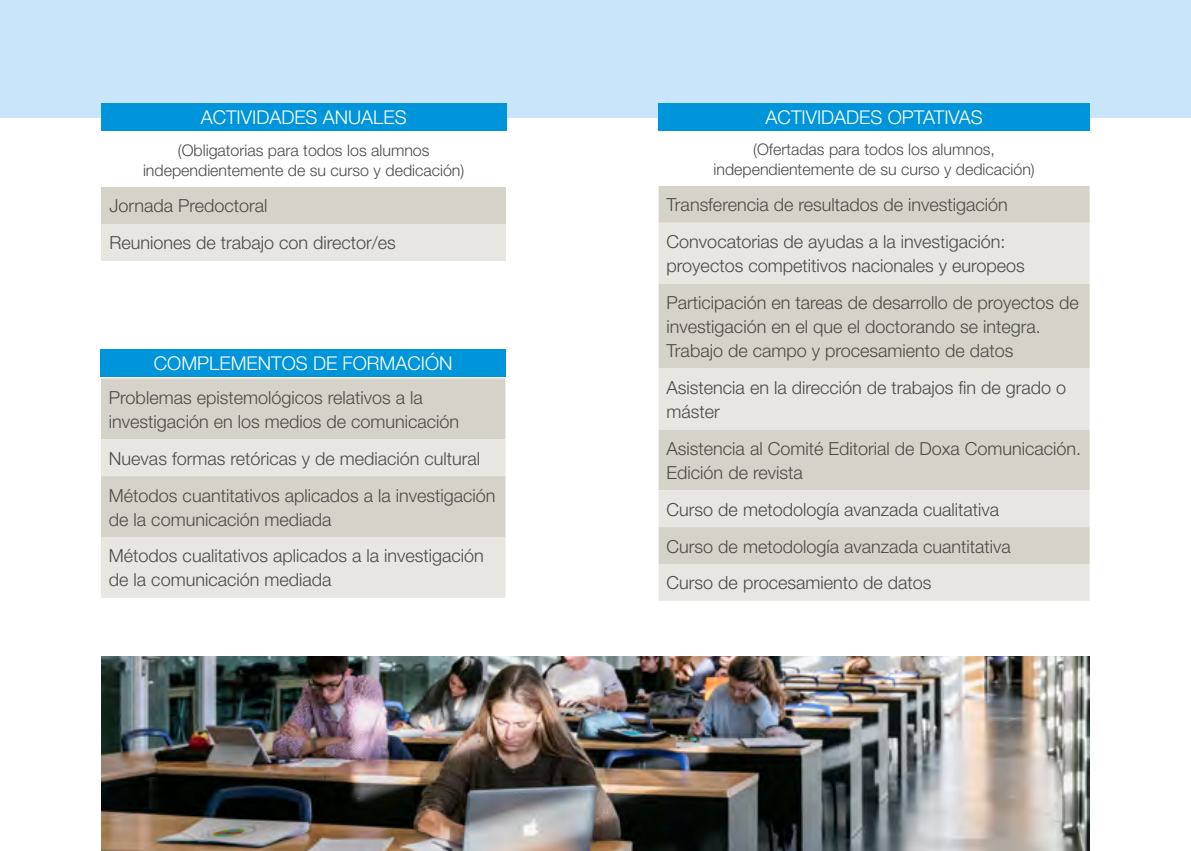
<style>
.page{position:relative;width:1191px;height:851px;background:#fff}
.page>*{position:absolute;margin:0;border:0;box-sizing:border-box;transform-origin:0 0}
.t1{font:300 19px "Helvetica Neue";color:#fff}
.t2{font:300 18px/36.8px "Helvetica Neue";color:#4a4a49}
.t3{font:300 16px/19.2px "Helvetica Neue";color:#4a4a49;text-align:center}
</style>
<div class="page">
<div style="left:0;top:0;width:1191px;height:117px;background:#c9e5f9"></div>
<div style="left:101px;top:103px;width:405px;height:28px;background:#0095db"></div>
<div style="left:658px;top:103px;width:432px;height:27px;background:#0095db"></div>
<div style="left:101px;top:349px;width:405px;height:27px;background:#0095db"></div>
<div style="left:101px;top:378px;width:404px;height:61px;background:#d5d3c9"></div>
<svg style="left:101px;top:439px;width:404px;height:158px;background:#e0ded7"></svg>
<div style="left:101px;top:187px;width:405px;height:37px;background:#d5d3c9"></div>
<div style="left:101px;top:224px;width:405px;height:36px;background:#e7e6e0"></div>
<div style="left:658px;top:186px;width:431px;height:37px;background:#d5d3c9"></div>
<svg style="left:658px;top:223px;width:431px;height:377px;background:#dedcd5"></svg>
<img style="left:101px;top:656px;width:988px;height:194px">
<p class="t1" style="left:201px;top:106px;width:207px">ACTIVIDADES ANUALES</p>
<p class="t3" style="left:143px;top:141px;width:323px">(Obligatorias para todos los alumnos independientemente de su curso y dedicación)</p>
<p class="t2" style="left:109px;top:187px;width:288px">Jornada Predoctoral<br>Reuniones de trabajo con director/es</p>
<p class="t1" style="left:154px;top:352px;width:300px">COMPLEMENTOS DE FORMACIÓN</p>
<p class="t2" style="left:109px;top:385px;width:352px;line-height:24px">Problemas epistemológicos relativos a la investigación en los medios de comunicación</p>
<p class="t2" style="left:109px;top:439px;width:388px">Nuevas formas retóricas y de mediación cultural<br>Métodos cuantitativos aplicados a la investigación</p>
<p class="t2" style="left:109px;top:500px;width:376px">de la comunicación mediada<br>Métodos cualitativos aplicados a la investigación</p>
<p class="t2" style="left:109px;top:561px;width:224px">de la comunicación mediada</p>
<p class="t1" style="left:765px;top:106px;width:219px">ACTIVIDADES OPTATIVAS</p>
<p class="t3" style="left:713px;top:140px;width:323px">(Ofertadas para todos los alumnos, independientemente de su curso y dedicación)</p>
<p class="t2" style="left:666px;top:186px;width:343px">Transferencia de resultados de investigación<br>Convocatorias de ayudas a la investigación:</p>
<p class="t2" style="left:666px;top:247px;width:414px">proyectos competitivos nacionales y europeos<br>Participación en tareas de desarrollo de proyectos de</p>
<p class="t2" style="left:666px;top:314px;width:376px;line-height:24px">investigación en el que el doctorando se integra.<br>Trabajo de campo y procesamiento de datos</p>
<p class="t2" style="left:666px;top:375px;width:401px;line-height:24px">Asistencia en la dirección de trabajos fin de grado o máster</p>
<p class="t2" style="left:666px;top:436px;width:416px;line-height:24px">Asistencia al Comité Editorial de Doxa Comunicación.<br>Edición de revista</p>
<p class="t2" style="left:666px;top:490px;width:346px">Curso de metodología avanzada cualitativa<br>Curso de metodología avanzada cuantitativa<br>Curso de procesamiento de datos</p>
</div>
